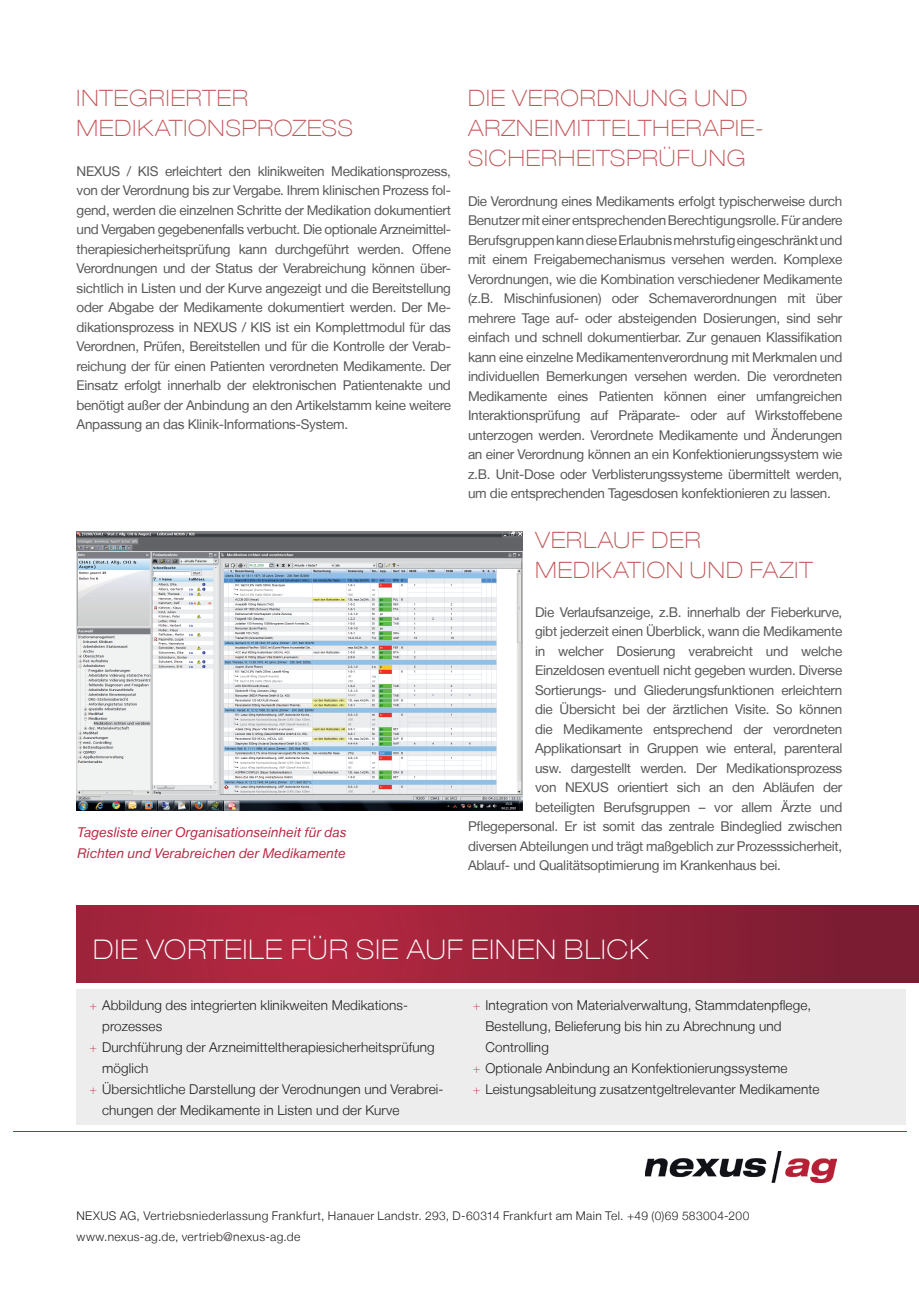
<style>
.page{position:relative;width:919px;height:1289px;background:#fff}
.page>*{position:absolute;margin:0;border:0;box-sizing:border-box;transform-origin:0 0}
.t1{font:100 expanded 27px "Helvetica Neue LT";letter-spacing:.04em;color:#fff}
.t2{font:100 expanded 22.5px/30px "Helvetica Neue LT";letter-spacing:.045em;color:#c25659}
.t3{font:13.5px/19.5px "Helvetica Neue LT";letter-spacing:-.02em;color:#57585a;text-align:justify}
.t4{font:300 13.5px "Helvetica Neue LT";letter-spacing:.01em;color:#231f20}
.t5{font:italic 13.5px/21px "Helvetica Neue LT";letter-spacing:.015em;color:#b62841}
.t6{font:300 12px/21px "Helvetica Neue LT";letter-spacing:.03em;color:#231f20}
.s1{font-weight:100;font-stretch:condensed;font-size:12.75px;color:#b62841}
</style>
<div class="page">
<svg style="left:77px;top:905px;width:841px;height:77px;background:#992239"></svg>
<div style="left:77px;top:988px;width:829px;height:136px;background:#ededee"></div>
<hr style="left:14px;top:1130px;width:893px;height:1px;background:#b62841">
<img style="left:645px;top:1151px;width:191px;height:31px">
<img style="left:77px;top:531px;width:445px;height:279px">
<h2 class="t2" style="left:77px;top:83px;width:278px">INTEGRIERTER<br>MEDIKATIONSPROZESS</h2>
<p class="t3" style="left:77px;top:161px;width:376px">NEXUS / KIS erleichtert den klinikweiten Medikationsprozess, von der Verordnung bis zur Vergabe. Ihrem klinischen Prozess fol&shy;gend, werden die einzelnen Schritte der Medikation dokumentiert und Vergaben gegebenenfalls verbucht. Die optionale Arzneimittel&shy;therapiesicherheitsprüfung kann durchgeführt werden. Offene Verordnungen und der Status der Verabreichung können über&shy;sichtlich in Listen und der Kurve angezeigt und die Bereitstellung oder Abgabe der Medikamente dokumentiert werden. Der Me&shy;dikationsprozess in NEXUS / KIS ist ein Komplettmodul für das Verordnen, Prüfen, Bereitstellen und für die Kontrolle der Verab&shy;reichung der für einen Patienten verordneten Medikamente. Der Einsatz erfolgt innerhalb der elektronischen Patientenakte und benötigt außer der Anbindung an den Artikelstamm keine weitere Anpassung an das Klinik-Informations-System.</p>
<p class="t5" style="left:77px;top:821px;width:271px">Tagesliste einer Organisationseinheit für das<br>Richten und Verabreichen der Medikamente</p>
<h2 class="t2" style="left:468px;top:83px;width:297px">DIE VERORDNUNG UND<br>ARZNEIMITTELTHERAPIE-<br>SICHERHEITSPRÜFUNG</h2>
<p class="t3" style="left:468px;top:191px;width:376px">Die Verordnung eines Medikaments erfolgt typischerweise durch Benutzer mit einer entsprechenden Berechtigungsrolle. Für andere Berufsgruppen kann diese Erlaubnis mehrstufig eingeschränkt und mit einem Freigabemechanismus versehen werden. Komplexe Verordnungen, wie die Kombination verschiedener Medikamente (z.B. Mischinfusionen) oder Schemaverordnungen mit über mehrere Tage auf- oder absteigenden Dosierungen, sind sehr einfach und schnell dokumentierbar. Zur genauen Klassifikation kann eine einzelne Medikamentenverordnung mit Merkmalen und individuellen Bemerkungen versehen werden. Die verordneten Medikamente eines Patienten können einer umfangreichen Interaktionsprüfung auf Präparate- oder auf Wirkstoffebene unterzogen werden. Verordnete Medikamente und Änderungen an einer Verordnung können an ein Konfektionierungssystem wie z.B. Unit-Dose oder Verblisterungssysteme übermittelt werden, um die entsprechenden Tagesdosen konfektionieren zu lassen.</p>
<h2 class="t2" style="left:535px;top:524px;width:279px">VERLAUF DER<br>MEDIKATION UND FAZIT</h2>
<p class="t3" style="left:535px;top:602px;width:309px">Die Verlaufsanzeige, z.B. innerhalb der Fieberkurve,</p>
<p class="t3" style="left:535px;top:621px;width:309px">gibt jederzeit einen Überblick, wann die Medikamente</p>
<p class="t3" style="left:535px;top:641px;width:309px">in welcher Dosierung verabreicht und welche</p>
<p class="t3" style="left:535px;top:660px;width:309px">Einzeldosen eventuell nicht gegeben wurden. Diverse</p>
<p class="t3" style="left:535px;top:680px;width:309px">Sortierungs- und Gliederungsfunktionen erleichtern</p>
<p class="t3" style="left:535px;top:699px;width:309px">die Übersicht bei der ärztlichen Visite. So können</p>
<p class="t3" style="left:535px;top:719px;width:309px">die Medikamente entsprechend der verordneten</p>
<p class="t3" style="left:535px;top:738px;width:309px">Applikationsart in Gruppen wie enteral, parenteral</p>
<p class="t3" style="left:535px;top:758px;width:309px">usw. dargestellt werden. Der Medikationsprozess</p>
<p class="t3" style="left:535px;top:777px;width:309px">von NEXUS orientiert sich an den Abläufen der</p>
<p class="t3" style="left:535px;top:797px;width:309px">beteiligten Berufsgruppen – vor allem Ärzte und</p>
<p class="t3" style="left:468px;top:816px;width:376px">Pflegepersonal. Er ist somit das zentrale Bindeglied zwischen</p>
<p class="t3" style="left:468px;top:836px;width:376px">diversen Abteilungen und trägt maßgeblich zur Prozesssicherheit,</p>
<p class="t3" style="left:468px;top:855px;width:314px">Ablauf- und Qualitätsoptimierung im Krankenhaus bei.</p>
<h1 class="t1" style="left:93px;top:933px;width:557px">DIE VORTEILE FÜR SIE AUF EINEN BLICK</h1>
<p class="t4" style="left:89px;top:996px;width:320px"><span class="s1">+</span> Abbildung des integrierten klinikweiten Medikations-</p>
<p class="t4" style="left:102px;top:1017px;width:62px">prozesses</p>
<p class="t4" style="left:89px;top:1038px;width:347px"><span class="s1">+</span> Durchführung der Arzneimitteltherapiesicherheitsprüfung</p>
<p class="t4" style="left:102px;top:1059px;width:48px">möglich</p>
<p class="t4" style="left:89px;top:1080px;width:355px"><span class="s1">+</span> Übersichtliche Darstellung der Verodnungen und Verabrei-</p>
<p class="t4" style="left:102px;top:1101px;width:299px">chungen der Medikamente in Listen und der Kurve</p>
<p class="t4" style="left:472px;top:996px;width:340px"><span class="s1">+</span> Integration von Materialverwaltung, Stammdatenpflege,</p>
<p class="t4" style="left:485px;top:1017px;width:298px">Bestellung, Belieferung bis hin zu Abrechnung und</p>
<p class="t4" style="left:485px;top:1038px;width:65px">Controlling</p>
<p class="t4" style="left:472px;top:1059px;width:316px"><span class="s1">+</span> Optionale Anbindung an Konfektionierungssysteme</p>
<p class="t4" style="left:472px;top:1080px;width:348px"><span class="s1">+</span> Leistungsableitung zusatzentgeltrelevanter Medikamente</p>
<p class="t6" style="left:76px;top:1204px;width:674px">NEXUS AG, Vertriebsniederlassung Frankfurt, Hanauer Landstr. 293, D-60314 Frankfurt am Main Tel. +49 (0)69 583004-200 www.nexus-ag.de, vertrieb@nexus-ag.de</p>
</div>
